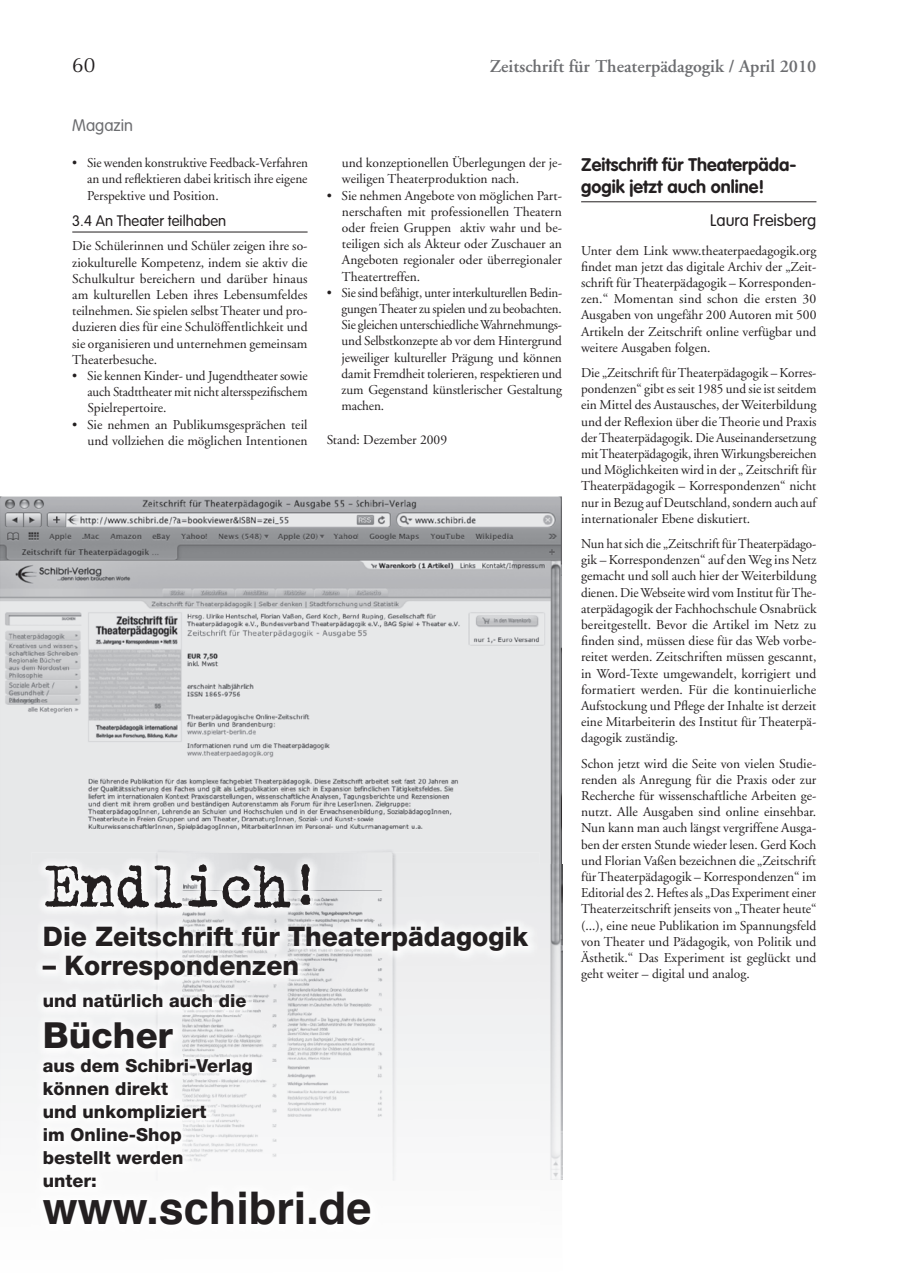
<style>
.page{position:relative;width:910px;height:1280px;background:#fff}
.page>*{position:absolute;margin:0;border:0;box-sizing:border-box;transform-origin:0 0}
.t1{font:72px "Trixie";letter-spacing:-.05em;color:#231f20}
.t2{font:700 45px "Helvetica";color:#231f20}
.t3{font:800 36px "Helvetica Neue";color:#231f20}
.t4{font:800 27px "Helvetica Neue";color:#231f20}
.t5{font:21px "Optus T";color:#231f20}
.t6{font:800 18px/23.1px "Helvetica Neue";color:#231f20}
.t7{font:700 18px/21.6px "VAG Rounded";color:#231f20}
.t8{font:600 18px "Adobe Garamond";color:#6c6d70}
.t9{font:300 16.5px "VAG Rounded";color:#231f20}
.t10{font:300 16.5px "VAG Rounded";color:#6c6d70}
.t11{font:300 15px "VAG Rounded";color:#231f20}
.t12{font:13.5px/16.2px "Adobe Garamond";color:#231f20;text-align:justify}
</style>
<div class="page">
<hr style="left:72px;top:232px;width:236px;height:1px;background:#231f20">
<hr style="left:581px;top:201px;width:235px;height:1px;background:#231f20">
<img style="left:0;top:496px;width:562px;height:368px">
<img style="left:540px;top:864px;width:22px;height:316px">
<img style="left:31px;top:853px;width:509px;height:46px">
<img style="left:33px;top:854px;width:503px;height:327px">
<h3 class="t5" style="left:72px;top:53px;width:25px">60</h3>
<h3 class="t8" style="left:490px;top:56px;width:328px">Zeitschrift für Theaterpädagogik / April 2010</h3>
<p class="t10" style="left:72px;top:116px;width:62px">Magazin</p>
<p class="t12" style="left:87px;top:155px;width:222px;text-indent:-15px">• Sie wenden konstruktive Feedback-Verfahren an und reflektieren dabei kritisch ihre eigene Perspektive und Position.</p>
<p class="t11" style="left:72px;top:212px;width:156px">3.4 An Theater teilhaben</p>
<p class="t12" style="left:72px;top:238px;width:237px">Die Schülerinnen und Schüler zeigen ihre so&shy;ziokulturelle Kompetenz, indem sie aktiv die Schulkultur bereichern und darüber hinaus am kulturellen Leben ihres Lebensumfeldes teilnehmen. Sie spielen selbst Theater und pro&shy;duzieren dies für eine Schulöffentlichkeit und sie organisieren und unternehmen gemeinsam Theaterbesuche.</p>
<p class="t12" style="left:88px;top:368px;width:222px;text-indent:-15px">• Sie kennen Kinder- und Jugendtheater sowie auch Stadttheater mit nicht altersspezifischem Spielrepertoire.</p>
<p class="t12" style="left:72px;top:417px;width:237px;text-align:right">• Sie nehmen an Publikumsgesprächen teil und vollziehen die möglichen Intentionen</p>
<p class="t12" style="left:342px;top:155px;width:221px">und konzeptionellen Überlegungen der je&shy;weiligen Theaterproduktion nach.</p>
<p class="t12" style="left:342px;top:188px;width:222px;text-indent:-15px">• Sie nehmen Angebote von möglichen Part&shy;nerschaften mit professionellen Theatern oder freien Gruppen aktiv wahr und be&shy;teiligen sich als Akteur oder Zuschauer an Angeboten regionaler oder überregionaler Theatertreffen.</p>
<p class="t12" style="left:342px;top:285px;width:222px;text-indent:-15px">• Sie sind befähigt, unter interkulturellen Bedin&shy;gungen Theater zu spielen und zu beobachten.<br>Sie gleichen unterschiedliche Wahrnehmungs&shy;und Selbstkonzepte ab vor dem Hintergrund jeweiliger kultureller Prägung und können damit Fremdheit tolerieren, respektieren und zum Gegenstand künstlerischer Gestaltung machen.</p>
<p class="t12" style="left:327px;top:432px;width:122px">Stand: Dezember 2009</p>
<h1 class="t1" style="left:43px;top:838px;width:284px">Endlich!</h1>
<h3 class="t4" style="left:43px;top:920px;width:487px">Die Zeitschrift für Theaterpädagogik</h3>
<h3 class="t4" style="left:43px;top:949px;width:258px">– Korrespondenzen</h3>
<h3 class="t6" style="left:43px;top:989px;width:205px">und natürlich auch die</h3>
<h3 class="t3" style="left:43px;top:1014px;width:132px">Bücher</h3>
<h3 class="t6" style="left:43px;top:1053px;width:211px">aus dem Schibri-Verlag können direkt<br>und unkompliziert<br>im Online-Shop bestellt werden<br>unter:</h3>
<h2 class="t2" style="left:43px;top:1177px;width:330px">www.schibri.de</h2>
<h3 class="t7" style="left:581px;top:154px;width:217px">Zeitschrift für Theaterpäda&shy;gogik jetzt auch online!</h3>
<p class="t9" style="left:710px;top:210px;width:108px">Laura Freisberg</p>
<p class="t12" style="left:581px;top:242px;width:237px">Unter dem Link www.theaterpaedagogik.org findet man jetzt das digitale Archiv der „Zeit&shy;schrift für Theaterpädagogik – Kor responden&shy;zen.“ Momentan sind schon die ersten 30<br>Ausgaben von ungefähr 200 Autoren mit 500<br>Artikeln der Zeitschrift online verfügbar und weitere Ausgaben folgen.</p>
<p class="t12" style="left:581px;top:365px;width:237px">Die „Zeitschrift für Theaterpädagogik – Korres&shy;pondenzen“ gibt es seit 1985 und sie ist seitdem ein Mittel des Austausches, der Weiterbildung und der Reflexion über die Theorie und Praxis der Theaterpädagogik. Die Auseinandersetzung mit Theaterpädagogik, ihren Wirkungsbereichen und Möglichkeiten wird in der „ Zeitschrift für Theaterpädagogik – Korrespondenzen“ nicht nur in Bezug auf Deutschland, sondern auch auf internationaler Ebene diskutiert.</p>
<p class="t12" style="left:581px;top:536px;width:237px">Nun hat sich die „Zeitschrift für Theaterpädago&shy;gik – Korrespondenzen“ auf den Weg ins Netz gemacht und soll auch hier der Weiterbildung dienen. Die Webseite wird vom Institut für The&shy;aterpädagogik der Fachhochschule Osnabrück bereitgestellt. Bevor die Artikel im Netz zu finden sind, müssen diese für das Web vorbe&shy;reitet werden. Zeitschriften müssen gescannt, in Word-Texte umgewandelt, korrigiert und formatiert werden. Für die kontinuierliche Aufstockung und Pflege der Inhalte ist derzeit eine Mitarbeiterin des Institut für Theaterpä&shy;dagogik zuständig.</p>
<p class="t12" style="left:581px;top:755px;width:237px">Schon jetzt wird die Seite von vielen Studie&shy;renden als Anregung für die Praxis oder zur Recherche für wissenschaftliche Arbeiten ge&shy;nutzt. Alle Ausgaben sind online einsehbar.<br>Nun kann man auch längst vergriffene Ausga&shy;ben der ersten Stunde wieder lesen. Gerd Koch und Florian Vaßen bezeichnen die „Zeitschrift für Theaterpädagogik – Korrespondenzen“ im Editorial des 2. Heftes als „Das Experiment einer Theaterzeitschrift jenseits von „Theater heute“ (...), eine neue Publikation im Spannungsfeld von Theater und Pädagogik, von Politik und Ästhetik.“ Das Experiment ist geglückt und geht weiter – digital und analog.</p>
</div>
